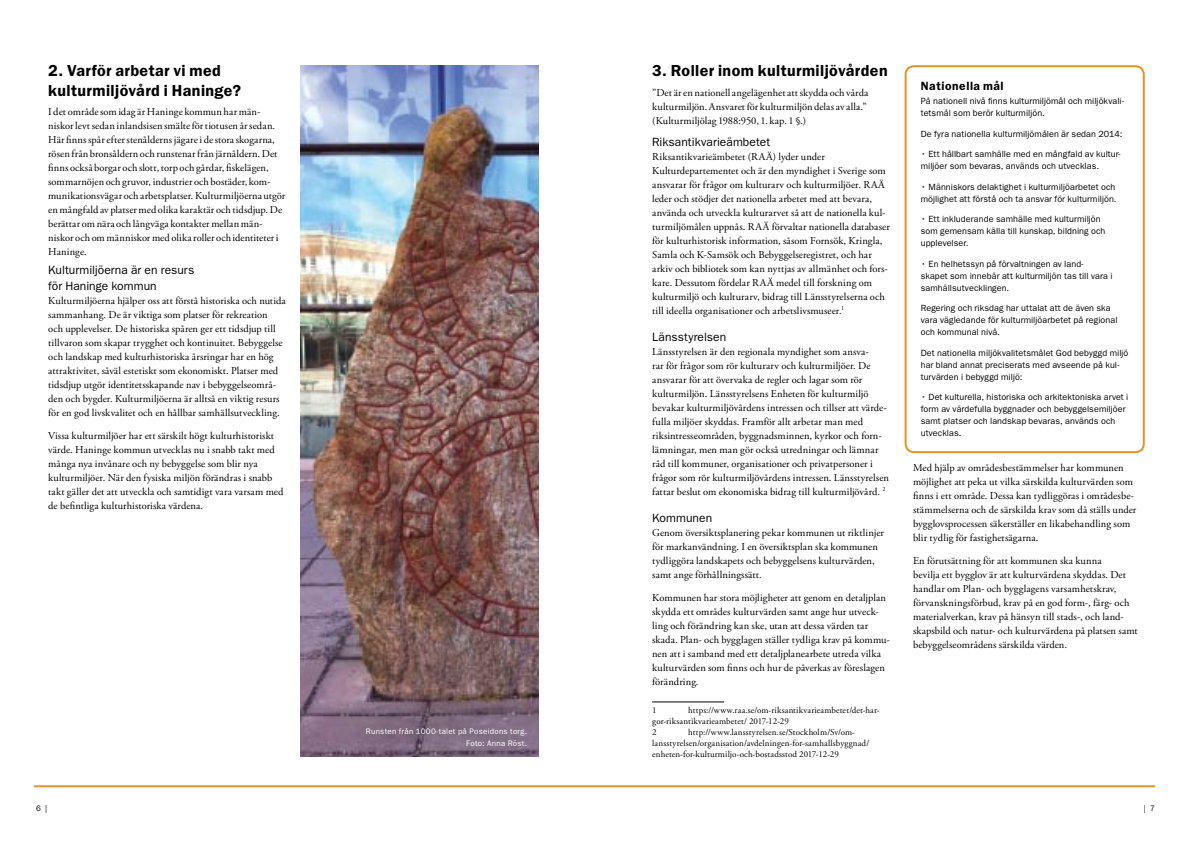
<style>
.page{position:relative;width:1191px;height:842px;background:#fff}
.page>*{position:absolute;margin:0;border:0;box-sizing:border-box;transform-origin:0 0}
.t1{font:600 16px/20px "ITC Franklin Gothic Std";color:#000}
.t2{font:12px/16px "ITC Franklin Gothic Std";letter-spacing:.005em;color:#000}
.t3{font:600 12px "ITC Franklin Gothic Std";color:#000}
.t4{font:10.5px/14px "Adobe Garamond Pro";letter-spacing:.01em;color:#000}
.t5{font:9px/12px "ITC Franklin Gothic Std";letter-spacing:.005em;color:#000}
.t6{font:9px/11px "Adobe Garamond Pro";letter-spacing:.015em;color:#000}
.t7{font:8px/12px "ITC Franklin Gothic Std";letter-spacing:.03em;color:#fff;text-align:right}
.t8{font:8px "ITC Franklin Gothic Std";color:#000}
</style>
<div class="page">
<hr style="left:34px;top:785px;width:1121px;height:2px;background:#ec9123">
<img style="left:300px;top:65px;width:239px;height:691px">
<hr style="left:652px;top:701px;width:72px;height:1px;background:#000">
<div style="left:904px;top:65px;width:240px;height:388px;border:2px solid #ec9123;border-radius:9px"></div>
<h1 class="t1" style="left:48px;top:60px;width:194px">2. Varför arbetar vi med kulturmiljövård i Haninge?</h1>
<p class="t4" style="left:48px;top:105px;width:239px">I det område som idag är Haninge kommun har män&shy;niskor levt sedan inlandsisen smälte för tiotusen år sedan.<br>Här finns spår efter stenålderns jägare i de stora skogarna, rösen från bronsåldern och runstenar från järnåldern. Det finns också borgar och slott, torp och gårdar, fiskelägen, sommarnöjen och gruvor, industrier och bostäder, kom&shy;munikationsvägar och arbetsplatser. Kulturmiljöerna utgör en mångfald av platser med olika karaktär och tidsdjup. De berättar om nära och långväga kontakter mellan män&shy;niskor och om människor med olika roller och identiteter i Haninge.</p>
<p class="t2" style="left:48px;top:262px;width:147px">Kulturmiljöerna är en resurs för Haninge kommun</p>
<p class="t4" style="left:48px;top:294px;width:239px">Kulturmiljöerna hjälper oss att förstå historiska och nutida sammanhang. De är viktiga som platser för rekreation<br>och upplevelser. De historiska spåren ger ett tidsdjup till tillvaron som skapar trygghet och kontinuitet. Bebyggelse och landskap med kulturhistoriska årsringar har en hög attraktivitet, såväl estetiskt som ekonomiskt. Platser med tidsdjup utgör identitetsskapande nav i bebyggelseområ&shy;den och bygder. Kulturmiljöerna är alltså en viktig resurs för en god livskvalitet och en hållbar samhällsutveckling.</p>
<p class="t4" style="left:48px;top:429px;width:237px">Vissa kulturmiljöer har ett särskilt högt kulturhistoriskt värde. Haninge kommun utvecklas nu i snabb takt med många nya invånare och ny bebyggelse som blir nya kulturmiljöer. När den fysiska miljön förändras i snabb takt gäller det att utveckla och samtidigt vara varsam med de befintliga kulturhistoriska värdena.</p>
<p class="t7" style="left:366px;top:725px;width:161px">Runsten från 1000-talet på Poseidons torg.<br>Foto: Anna Röst.</p>
<h1 class="t1" style="left:652px;top:61px;width:237px">3. Roller inom kulturmiljövården</h1>
<p class="t4" style="left:652px;top:86px;width:218px">”Det är en nationell angelägenhet att skydda och vårda kulturmiljön. Ansvaret för kulturmiljön delas av alla.” (Kulturmiljölag 1988:950, 1. kap. 1 §.)</p>
<p class="t2" style="left:652px;top:134px;width:120px">Riksantikvarieämbetet</p>
<p class="t4" style="left:652px;top:150px;width:239px">Riksantikvarieämbetet (RAÄ) lyder under Kulturdepartementet och är den myndighet i Sverige som ansvarar för frågor om kulturarv och kulturmiljöer. RAÄ leder och stödjer det nationella arbetet med att bevara, använda och utveckla kulturarvet så att de nationella kul&shy;turmiljömålen uppnås. RAÄ förvaltar nationella databaser för kulturhistorisk information, såsom Fornsök, Kringla, Samla och K-Samsök och Bebyggelseregistret, och har arkiv och bibliotek som kan nyttjas av allmänhet och fors&shy;kare. Dessutom fördelar RAÄ medel till forskning om kulturmiljö och kulturarv, bidrag till Länsstyrelserna och till ideella organisationer och arbetslivsmuseer.<sup>1</sup></p>
<p class="t2" style="left:652px;top:329px;width:76px">Länsstyrelsen</p>
<p class="t4" style="left:652px;top:345px;width:238px">Länsstyrelsen är den regionala myndighet som ansva-<br>rar för frågor som rör kulturarv och kulturmiljöer. De ansvarar för att övervaka de regler och lagar som rör kulturmiljön. Länsstyrelsens Enheten för kulturmiljö bevakar kulturmiljövårdens intressen och tillser att värde&shy;fulla miljöer skyddas. Framför allt arbetar man med riksintresseområden, byggnadsminnen, kyrkor och forn&shy;lämningar, men man gör också utredningar och lämnar råd till kommuner, organisationer och privatpersoner i frågor som rör kulturmiljövårdens intressen. Länsstyrelsen fattar beslut om ekonomiska bidrag till kulturmiljövård. <sup>2</sup></p>
<p class="t2" style="left:652px;top:510px;width:61px">Kommunen</p>
<p class="t4" style="left:652px;top:526px;width:233px">Genom översiktsplanering pekar kommunen ut riktlinjer för markanvändning. I en översiktsplan ska kommunen tydliggöra landskapets och bebyggelsens kulturvärden, samt ange förhållningssätt.</p>
<p class="t4" style="left:652px;top:591px;width:239px">Kommunen har stora möjligheter att genom en detaljplan skydda ett områdes kulturvärden samt ange hur utveck&shy;ling och förändring kan ske, utan att dessa värden tar skada. Plan- och bygglagen ställer tydliga krav på kommu&shy;nen att i samband med ett detaljplanearbete utreda vilka kulturvärden som finns och hur de påverkas av föreslagen förändring.</p>
<p class="t6" style="left:652px;top:705px;width:6px">1</p>
<p class="t6" style="left:652px;top:705px;width:229px;text-indent:36px">https://www.raa.se/om-riksantikvarieambetet/det-har&shy;gor-riksantikvarieambetet/ 2017-12-29<br>2</p>
<p class="t6" style="left:652px;top:727px;width:219px;text-indent:36px">http://www.lansstyrelsen.se/Stockholm/Sv/om&shy;lansstyrelsen/organisation/avdelningen-for-samhallsbyggnad/ enheten-for-kulturmiljo-och-bostadsstod 2017-12-29</p>
<p class="t3" style="left:920px;top:78px;width:84px">Nationella mål</p>
<p class="t5" style="left:920px;top:95px;width:205px">På nationell nivå finns kulturmiljömål och miljökvali&shy;tetsmål som berör kulturmiljön.</p>
<p class="t5" style="left:920px;top:128px;width:203px">De fyra nationella kulturmiljömålen är sedan 2014:</p>
<p class="t5" style="left:920px;top:148px;width:201px">• Ett hållbart samhälle med en mångfald av kultur&shy;miljöer som bevaras, används och utvecklas.</p>
<p class="t5" style="left:920px;top:181px;width:196px">• Människors delaktighet i kulturmiljöarbetet och möjlighet att förstå och ta ansvar för kulturmiljön.</p>
<p class="t5" style="left:920px;top:213px;width:186px">• Ett inkluderande samhälle med kulturmiljön som gemensam källa till kunskap, bildning och upplevelser.</p>
<p class="t5" style="left:920px;top:258px;width:193px">• En helhetssyn på förvaltningen av land&shy;skapet som innebär att kulturmiljön tas till vara i samhällsutvecklingen.</p>
<p class="t5" style="left:920px;top:302px;width:198px">Regering och riksdag har uttalat att de även ska vara vägledande för kulturmiljöarbetet på regional och kommunal nivå.</p>
<p class="t5" style="left:920px;top:347px;width:209px">Det nationella miljökvalitetsmålet God bebyggd miljö har bland annat preciserats med avseende på kul&shy;turvärden i bebyggd miljö:</p>
<p class="t5" style="left:920px;top:391px;width:209px">• Det kulturella, historiska och arkitektoniska arvet i form av värdefulla byggnader och bebyggelsemiljöer samt platser och landskap bevaras, används och utvecklas.</p>
<p class="t4" style="left:913px;top:461px;width:225px">Med hjälp av områdesbestämmelser har kommunen möjlighet att peka ut vilka särskilda kulturvärden som finns i ett område. Dessa kan tydliggöras i områdesbe&shy;stämmelserna och de särskilda krav som då ställs under bygglovsprocessen säkerställer en likabehandling som blir tydlig för fastighetsägarna.</p>
<p class="t4" style="left:913px;top:554px;width:226px">En förutsättning för att kommunen ska kunna<br>bevilja ett bygglov är att kulturvärdena skyddas. Det handlar om Plan- och bygglagens varsamhetskrav, förvanskningsförbud, krav på en god form-, färg- och materialverkan, krav på hänsyn till stads-, och land&shy;skapsbild och natur- och kulturvärdena på platsen samt bebyggelseområdens särskilda värden.</p>
<p class="t8" style="left:36px;top:804px;width:13px">6 |</p>
<p class="t8" style="left:1143px;top:804px;width:13px">| 7</p>
</div>
